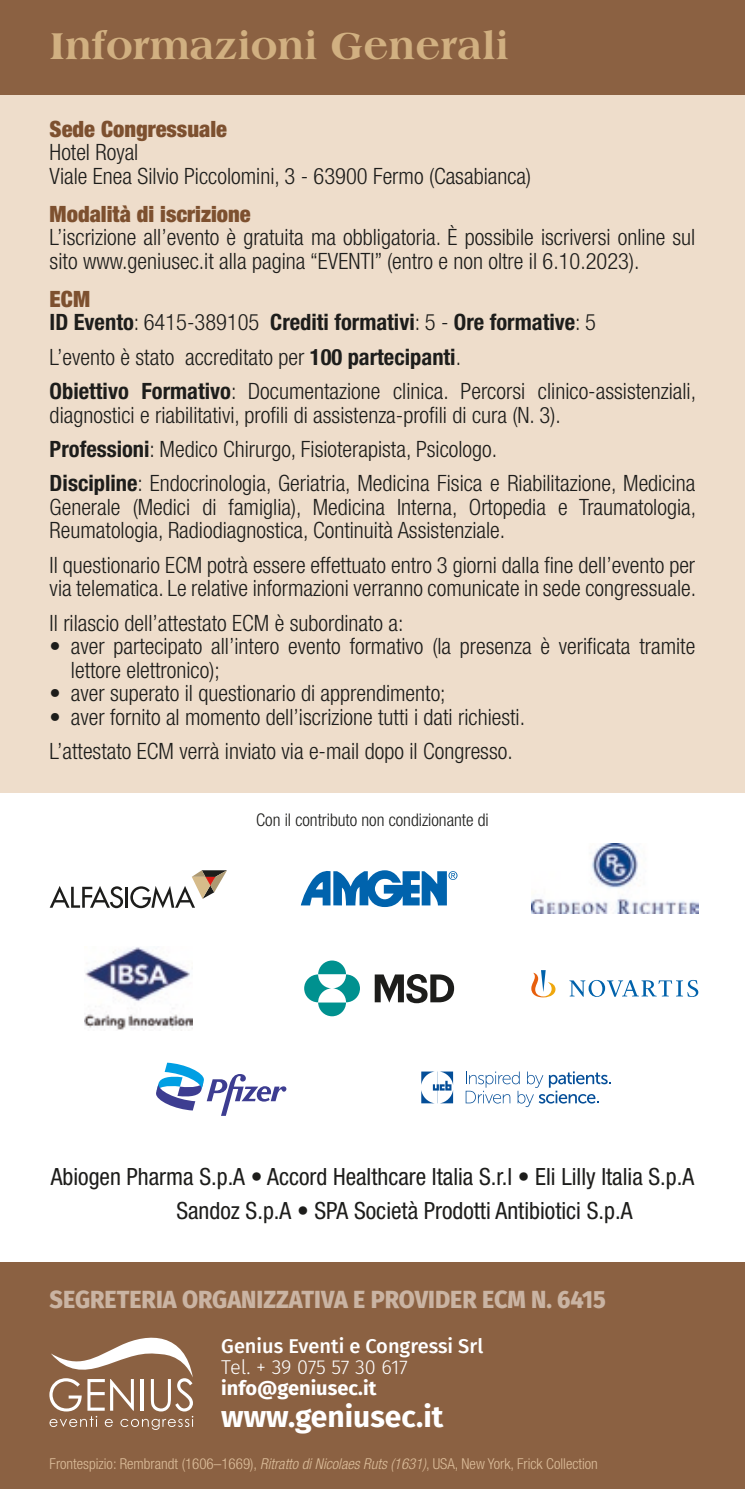
<style>
.page{position:relative;width:745px;height:1489px;background:#fff}
.page>*{position:absolute;margin:0;border:0;box-sizing:border-box;transform-origin:0 0}
.t1{font:800 40px "Americana Std";color:#d1b081}
.t2{font:700 30px "Fira Sans";color:#fff}
.t3{font:800 25px "Fira Sans";color:#cab4a3;scale:.93 1}
.t4{font:condensed 23.75px/34.2px "Helvetica Neue LT Std";color:#1d1d1b}
.t5{font:300 condensed 22.5px/34.2px "Helvetica Neue LT Std";color:#1d1d1b}
.t6{font:700 condensed 22.5px/23.5px "Helvetica Neue LT Std";color:#1d1d1b}
.t7{font:900 condensed 22.5px "Helvetica Neue LT Std";color:#7d502f}
.t8{font:500 20px "Fira Sans";color:#fff}
.t9{font:300 20px "Fira Sans";letter-spacing:-.02em;color:#fff}
.t10{font:700 20px "Fira Sans";color:#fff}
.t11{font:300 condensed 17.5px "Helvetica Neue LT Std";color:#1d1d1b}
.t12{font:300 condensed 15px "Helvetica Neue LT Std";color:#dcbd9a}
.s1{font-weight:900;color:#7d502f}
.s2{font-weight:300}
.s3{font-weight:700}
.s4{font-style:italic}
</style>
<div class="page">
<div style="left:0;top:90px;width:744px;height:702px;background:#eeddcb"></div>
<div style="left:0;top:0;width:744px;height:94px;background:#8b6142"></div>
<div style="left:0;top:1262px;width:744px;height:226px;background:#8b6142"></div>
<svg style="left:49px;top:1337px;width:144px;height:92px"></svg>
<svg style="left:50px;top:886px;width:73px;height:22px"></svg>
<hr style="left:125px;top:886px;width:3px;height:21px;background:#1d1d1b">
<svg style="left:130px;top:870px;width:97px;height:38px"></svg>
<svg style="left:300px;top:870px;width:157px;height:37px"></svg>
<img style="left:531px;top:843px;width:167px;height:70px">
<img style="left:84px;top:947px;width:108px;height:83px">
<svg style="left:318px;top:960px;width:28px;height:56px"></svg>
<svg style="left:304px;top:974px;width:26px;height:28px"></svg>
<svg style="left:333px;top:974px;width:27px;height:28px"></svg>
<svg style="left:374px;top:974px;width:80px;height:29px"></svg>
<svg style="left:531px;top:970px;width:166px;height:27px"></svg>
<svg style="left:156px;top:1062px;width:130px;height:53px"></svg>
<svg style="left:465px;top:1071px;width:145px;height:36px"></svg>
<svg style="left:421px;top:1071px;width:32px;height:32px"></svg>
<h1 class="t1" style="left:50px;top:22px;width:460px">Informazioni Generali</h1>
<p class="t7" style="left:50px;top:115px;width:179px">Sede Congressuale</p>
<p class="t5" style="left:50px;top:140px;width:482px;line-height:23.8px">Hotel Royal<br>Viale Enea Silvio Piccolomini, 3 - 63900 Fermo (Casabianca)</p>
<p class="t7" style="left:50px;top:200px;width:202px">Modalità di iscrizione</p>
<p class="t5" style="left:50px;top:225px;width:646px;line-height:23.8px">L’iscrizione all’evento è gratuita ma obbligatoria. È possibile iscriversi online sul sito www.geniusec.it alla pagina “EVENTI” (entro e non oltre il 6.10.2023).</p>
<p class="t6" style="left:50px;top:287px;width:547px"><span class="s1">ECM<br></span>ID Evento<span class="s2">: 6415-389105</span> Crediti formativi<span class="s2">: 5 -</span> Ore formative<span class="s2">: 5</span></p>
<p class="t5" style="left:50px;top:339px;width:647px">L’evento è stato accreditato per <span class="s3">100 partecipanti</span>.<br><span class="s3">Obiettivo Formativo</span>: Documentazione clinica. Percorsi clinico-assistenziali,</p>
<p class="t5" style="left:50px;top:397px;width:646px">diagnostici e riabilitativi, profili di assistenza-profili di cura (N. 3).<br><span class="s3">Professioni</span>: Medico Chirurgo, Fisioterapista, Psicologo.<br><span class="s3">Discipline</span>: Endocrinologia, Geriatria, Medicina Fisica e Riabilitazione, Medicina</p>
<p class="t5" style="left:50px;top:495px;width:647px;line-height:23.5px">Generale (Medici di famiglia), Medicina Interna, Ortopedia e Traumatologia,<br>Reumatologia, Radiodiagnostica, Continuità Assistenziale.</p>
<p class="t5" style="left:50px;top:552px;width:647px;line-height:23.5px">Il questionario ECM potrà essere effettuato entro 3 giorni dalla fine dell’evento per via telematica. Le relative informazioni verranno comunicate in sede congressuale.</p>
<p class="t5" style="left:50px;top:605px;width:355px">Il rilascio dell’attestato ECM è subordinato a:</p>
<p class="t5" style="left:71px;top:634px;width:625px;line-height:23.5px;text-indent:-21px">• aver partecipato all’intero evento formativo (la presenza è verificata tramite lettore elettronico);</p>
<p class="t5" style="left:50px;top:676px;width:397px">• aver superato il questionario di apprendimento;</p>
<p class="t5" style="left:50px;top:699px;width:476px">• aver fornito al momento dell’iscrizione tutti i dati richiesti.<br>L’attestato ECM verrà inviato via e-mail dopo il Congresso.</p>
<p class="t11" style="left:256px;top:809px;width:234px">Con il contributo non condizionante di</p>
<p class="t4" style="left:176px;top:1159px;width:519px;text-indent:-125px">Abiogen Pharma S.p.A • Accord Healthcare Italia S.r.l • Eli Lilly Italia S.p.A<br>Sandoz S.p.A • SPA Società Prodotti Antibiotici S.p.A</p>
<p class="t3" style="left:50px;top:1277px;width:599px">SEGRETERIA ORGANIZZATIVA E PROVIDER ECM N. 6415</p>
<p class="t8" style="left:221px;top:1329px;width:263px">Genius Eventi e Congressi Srl</p>
<p class="t9" style="left:221px;top:1352px;width:188px">Tel. + 39 075 57 30 617</p>
<p class="t10" style="left:221px;top:1371px;width:157px">info@geniusec.it</p>
<h2 class="t2" style="left:221px;top:1391px;width:224px">www.geniusec.it</h2>
<p class="t12" style="left:50px;top:1454px;width:549px">Frontespizio: Rembrandt (1606–1669), <span class="s4">Ritratto di Nicolaes Ruts (1631)</span>, USA, New York, Frick Collection</p>
</div>
